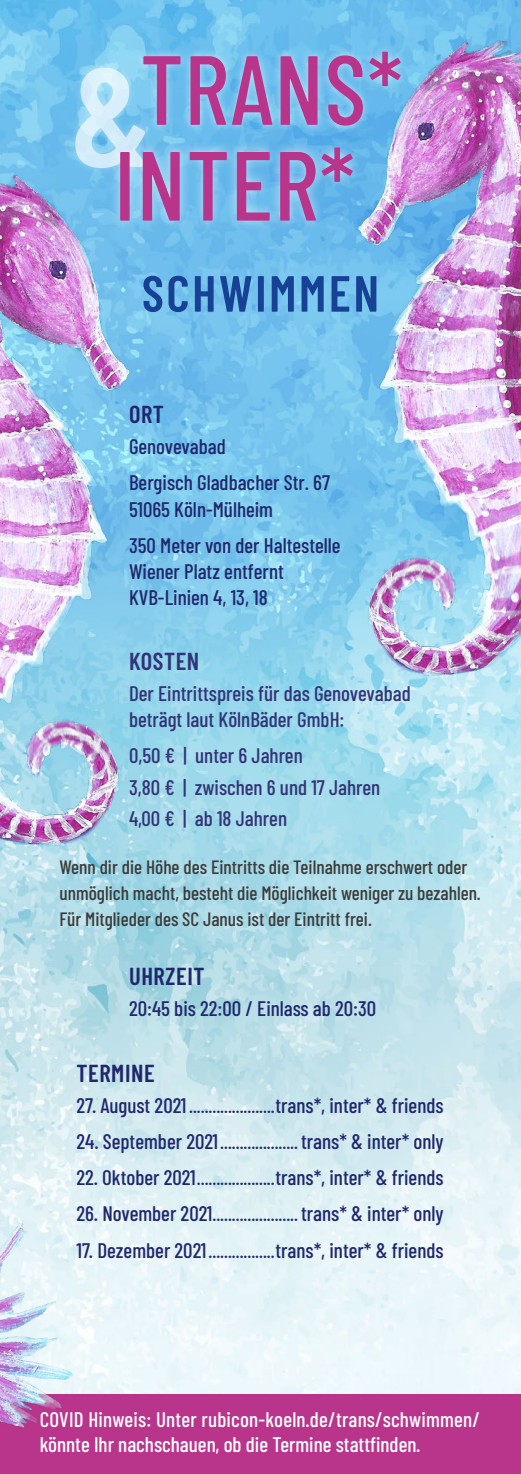
<style>
.page{position:relative;width:521px;height:1474px;background:#fff}
.page>*{position:absolute;margin:0;border:0;box-sizing:border-box;transform-origin:0 0}
.Text-12Pt{font:500 98px "Barlow Condensed";letter-spacing:.01em;color:#b9348b}
.Text-12Pt-2{font:600 50.75px "Barlow Condensed";letter-spacing:.05em;color:#164194}
.Untertitel{font:600 24.5px "Barlow Condensed";letter-spacing:.025em;color:#20286d}
.Untertitel-2{font:600 24.5px "Barlow Condensed";letter-spacing:.025em;color:#323477}
.Termine{font:500 21px "Barlow Condensed";color:#20286d}
.Text-12Pt-3{font:500 21px/26.2px "Barlow Condensed";color:#20286d}
.Text-12Pt-4{font:500 21px/26.2px "Barlow Condensed";color:#323477}
.Text-12Pt-5{font:500 21px/24.5px "Barlow Condensed";color:#fff}
.Text-12Pt-6{font:500 19.25px/26.2px "Barlow Condensed";color:#3c3c3b}
.s1{font-size:19.25px}
</style>
<div class="page">
<img style="left:0;top:0;width:521px;height:1394px">
<div style="left:135px;top:43px;width:274px;height:92px;background:#fff;opacity:.6"></div>
<div style="left:66px;top:59px;width:89px;height:118px;background:#fff;opacity:.5"></div>
<div style="left:109px;top:136px;width:254px;height:96px;background:#fff;opacity:.6"></div>
<div style="left:0;top:1394px;width:521px;height:79px;background:#b9348b"></div>
<img style="left:311px;top:6px;width:210px;height:702px">
<img style="left:0;top:1177px;width:93px;height:251px">
<img style="left:0;top:137px;width:180px;height:716px">
<p class="Text-12Pt" style="left:140px;top:20px;width:264px">TRANS*</p>
<p class="Text-12Pt" style="left:71px;top:115px;width:285px"><sup>&amp;</sup>INTER*</p>
<p class="Text-12Pt-2" style="left:142px;top:257px;width:239px">SCHWIMMEN</p>
<p class="Untertitel" style="left:129px;top:397px;width:37px">ORT</p>
<p class="Text-12Pt-3" style="left:129px;top:432px;width:98px">Genovevabad</p>
<p class="Text-12Pt-3" style="left:129px;top:468px;width:203px">Bergisch Gladbacher Str. 67<br>51065 Köln-Mülheim</p>
<p class="Text-12Pt-3" style="left:129px;top:530px;width:213px">350 Meter von der Haltestelle<br>Wiener Platz entfernt<br>KVB-Linien 4, 13, 18</p>
<p class="Untertitel-2" style="left:129px;top:643px;width:72px">KOSTEN</p>
<p class="Text-12Pt-4" style="left:129px;top:678px;width:283px">Der Eintrittspreis für das Genovevabad beträgt laut KölnBäder GmbH:</p>
<p class="Text-12Pt-4" style="left:129px;top:741px;width:175px">0,50 € | unter 6 Jahren</p>
<p class="Text-12Pt-4" style="left:129px;top:772px;width:253px">3,80 € | zwischen 6 und 17 Jahren</p>
<p class="Text-12Pt-4" style="left:129px;top:803px;width:160px">4,00 € | ab 18 Jahren</p>
<p class="Text-12Pt-6" style="left:60px;top:852px;width:423px">Wenn dir die Höhe des Eintritts die Teilnahme erschwert oder unmöglich macht, besteht die Möglichkeit weniger zu bezahlen.<br>Für Mitglieder des SC Janus ist der Eintritt frei.</p>
<p class="Untertitel" style="left:129px;top:958px;width:77px">UHRZEIT</p>
<p class="Text-12Pt-3" style="left:129px;top:993px;width:249px">20:45 bis 22:00 / Einlass ab 20:30</p>
<p class="Untertitel" style="left:76px;top:1055px;width:80px">TERMINE</p>
<p class="Termine" style="left:76px;top:1090px;width:369px">27. August 2021<span class="s1">......................</span>trans*, inter* &amp; friends</p>
<p class="Termine" style="left:76px;top:1126px;width:369px">24. September 2021<span class="s1">....................</span> trans* &amp; inter* only</p>
<p class="Termine" style="left:76px;top:1162px;width:369px">22. Oktober 2021<span class="s1">....................</span>trans*, inter* &amp; friends</p>
<p class="Termine" style="left:76px;top:1198px;width:369px">26. November 2021<span class="s1">......................</span> trans* &amp; inter* only</p>
<p class="Termine" style="left:76px;top:1234px;width:369px">17. Dezember 2021<span class="s1">.................</span>trans*, inter* &amp; friends</p>
<p class="Text-12Pt-5" style="left:40px;top:1405px;width:442px">COVID Hinweis: Unter rubicon-koeln.de/trans/schwimmen/ könnte Ihr nachschauen, ob die Termine stattfinden.</p>
</div>
